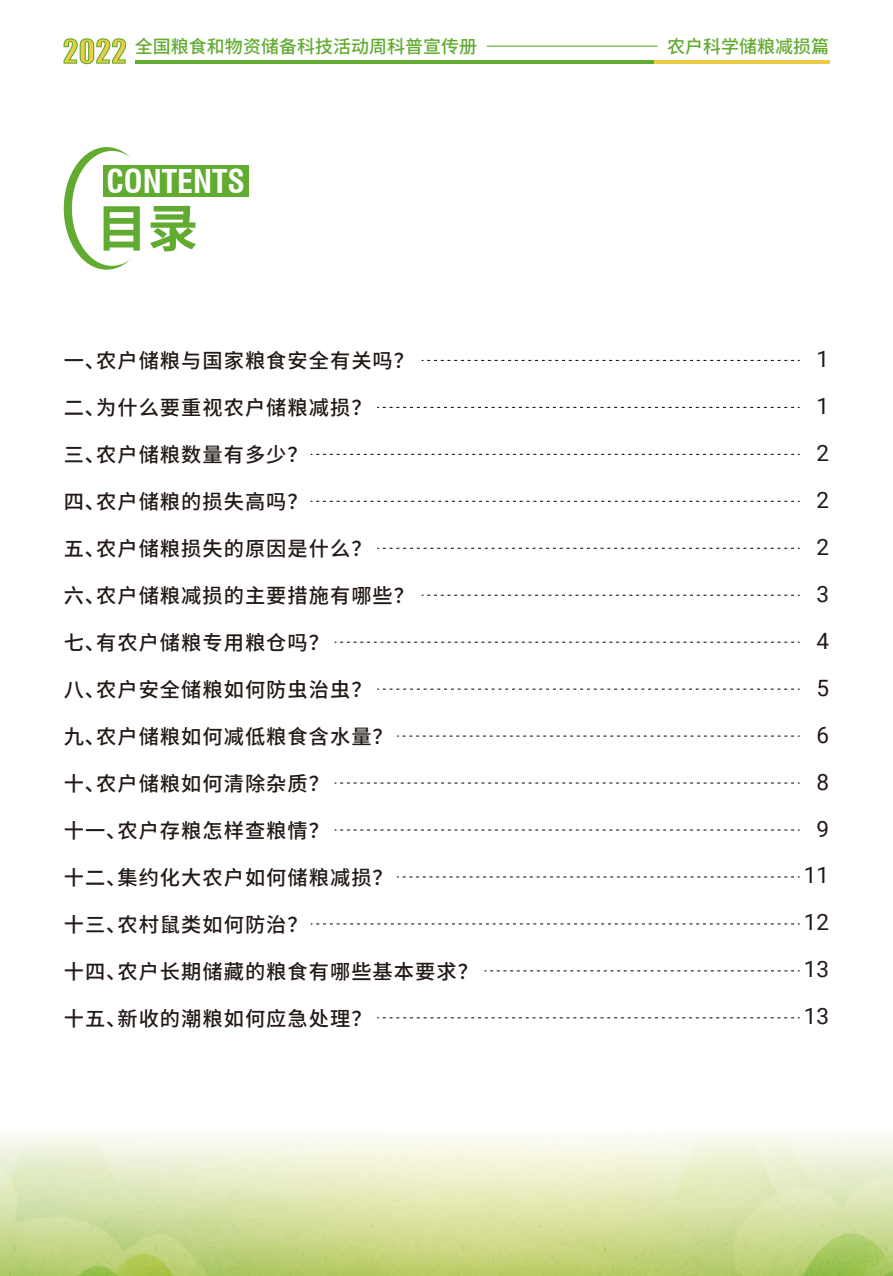
<style>
.page{position:relative;width:893px;height:1276px;background:#fff}
.page>*{position:absolute;margin:0;border:0;box-sizing:border-box;transform-origin:0 0}
.t1{font:700 51.07px "Source Han Sans CN";color:#62ab31}
.t2{font:700 condensed 31.95px "Swiss 721 BT";color:#fff}
.t3{font:22.5px/47px "Roboto";letter-spacing:.005em;color:#231916;text-align:center}
.t4{font:500 20.25px "Source Han Sans CN";letter-spacing:.05em;color:#231916}
.t5{font:500 18px "Source Han Sans CN";color:#62ab31}
</style>
<div class="page">
<img style="left:0;top:547px;width:893px;height:729px">
<svg style="left:422px;top:360px;width:377px;height:1px"></svg>
<svg style="left:377px;top:407px;width:422px;height:1px"></svg>
<svg style="left:311px;top:454px;width:488px;height:1px"></svg>
<svg style="left:311px;top:501px;width:488px;height:1px"></svg>
<svg style="left:377px;top:548px;width:422px;height:1px"></svg>
<svg style="left:422px;top:594px;width:377px;height:2px"></svg>
<svg style="left:335px;top:641px;width:464px;height:2px"></svg>
<svg style="left:377px;top:688px;width:422px;height:1px"></svg>
<svg style="left:397px;top:735px;width:402px;height:1px"></svg>
<svg style="left:335px;top:782px;width:464px;height:1px"></svg>
<svg style="left:335px;top:829px;width:464px;height:1px"></svg>
<svg style="left:397px;top:876px;width:402px;height:1px"></svg>
<svg style="left:311px;top:923px;width:488px;height:1px"></svg>
<svg style="left:485px;top:970px;width:314px;height:1px"></svg>
<svg style="left:377px;top:1017px;width:422px;height:1px"></svg>
<div style="left:64px;top:147px;width:85px;height:123px;background:#62ab31;border-radius:50%"></div>
<div style="left:72px;top:151px;width:80px;height:115px;background:#fff;border-radius:50%"></div>
<div style="left:103px;top:165px;width:146px;height:32px;background:#62ab31"></div>
<hr style="left:135px;top:61px;width:519px;height:3px;background:#62ab31">
<hr style="left:654px;top:61px;width:175px;height:3px;background:#ebcc43">
<hr style="left:487px;top:46px;width:171px;height:1px;background:#62ab31">
<svg style="left:64px;top:38px;width:62px;height:26px"></svg>
<p class="t5" style="left:135px;top:37px;width:343px">全国粮食和物资储备科技活动周科普宣传册</p>
<p class="t5" style="left:667px;top:37px;width:163px">农户科学储粮减损篇</p>
<h2 class="t2" style="left:106px;top:162px;width:140px">CONTENTS</h2>
<h1 class="t1" style="left:96px;top:202px;width:104px">目录</h1>
<p class="t4" style="left:64px;top:350px;width:352px">一、农户储粮与国家粮食安全有关吗？</p>
<p class="t4" style="left:64px;top:397px;width:309px">二、为什么要重视农户储粮减损？</p>
<p class="t4" style="left:64px;top:444px;width:246px">三、农户储粮数量有多少？</p>
<p class="t4" style="left:64px;top:491px;width:246px">四、农户储粮的损失高吗？</p>
<p class="t4" style="left:64px;top:538px;width:309px">五、农户储粮损失的原因是什么？</p>
<p class="t4" style="left:64px;top:585px;width:352px">六、农户储粮减损的主要措施有哪些？</p>
<p class="t4" style="left:64px;top:632px;width:267px">七、有农户储粮专用粮仓吗？</p>
<p class="t4" style="left:64px;top:679px;width:309px">八、农户安全储粮如何防虫治虫？</p>
<p class="t4" style="left:64px;top:726px;width:331px">九、农户储粮如何减低粮食含水量？</p>
<p class="t4" style="left:64px;top:773px;width:267px">十、农户储粮如何清除杂质？</p>
<p class="t4" style="left:64px;top:820px;width:267px">十一、农户存粮怎样查粮情？</p>
<p class="t4" style="left:64px;top:867px;width:331px">十二、集约化大农户如何储粮减损？</p>
<p class="t4" style="left:64px;top:913px;width:246px">十三、农村鼠类如何防治？</p>
<p class="t4" style="left:64px;top:960px;width:416px">十四、农户长期储藏的粮食有哪些基本要求？</p>
<p class="t4" style="left:64px;top:1007px;width:309px">十五、新收的潮粮如何应急处理？</p>
<p class="t3" style="left:804px;top:335px;width:27px">1<br>1<br>2<br>2<br>2<br>3<br>4<br>5<br>6<br>8<br>9<br>11<br>12<br>13<br>13</p>
</div>
